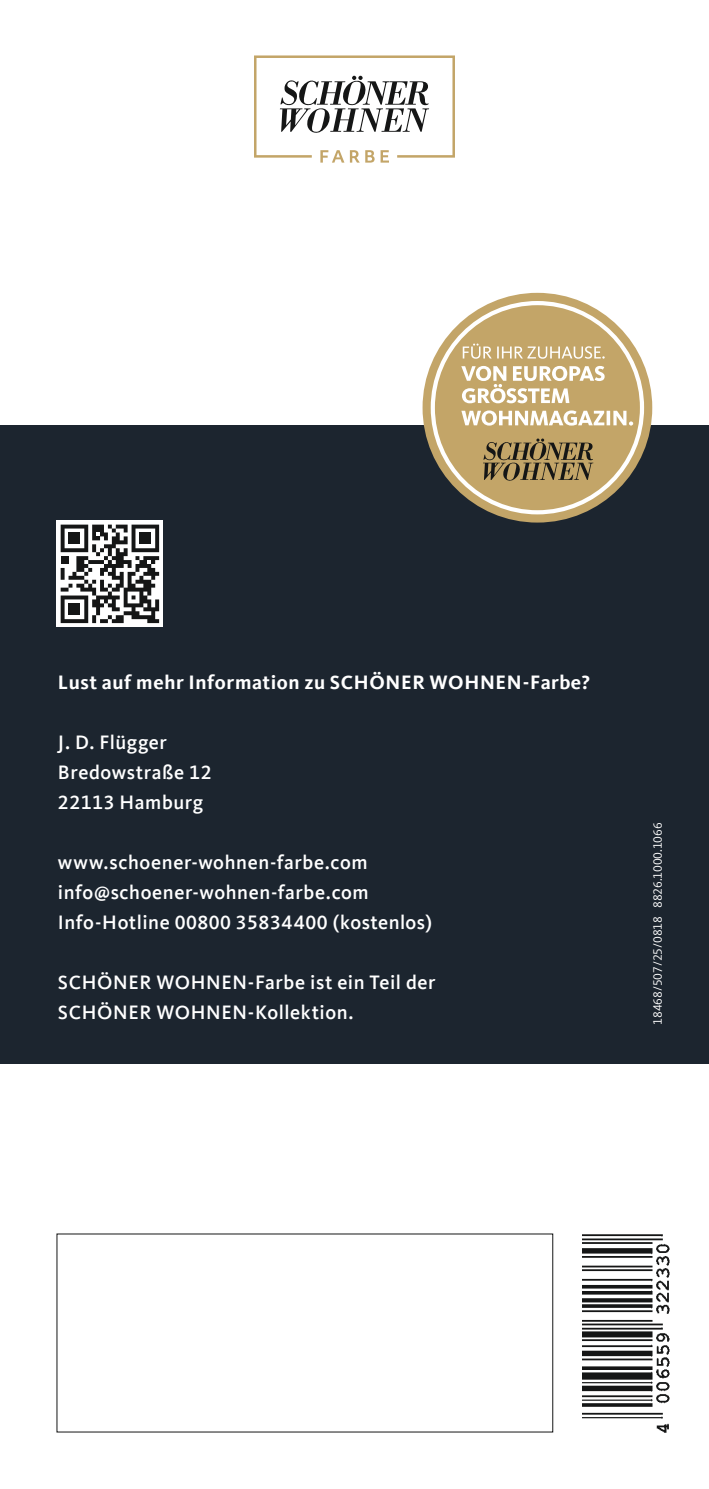
<style>
.page{position:relative;width:709px;height:1489px;background:#fff}
.page>*{position:absolute;margin:0;border:0;box-sizing:border-box;transform-origin:0 0}
.t1{font:500 20px/30px "Kievit Offc Pro";letter-spacing:.03em;color:#fff}
.t2{font:700 20px "Kievit Offc Pro";letter-spacing:.03em;color:#fff}
.t3{font:12.5px "Kievit Offc Pro";letter-spacing:-.01em;color:#fff}
</style>
<div class="page">
<div style="left:0;top:425px;width:709px;height:638px;background:#1c252f"></div>
<svg style="left:254px;top:55px;width:201px;height:108px"></svg>
<svg style="left:57px;top:520px;width:106px;height:107px;background:#f9f9f9"></svg>
<svg style="left:61px;top:524px;width:98px;height:99px;background:#868686"></svg>
<div style="left:422px;top:293px;width:230px;height:229px;background:#c3a568;border-radius:50%"></div>
<svg style="left:431px;top:301px;width:213px;height:213px"></svg>
<svg style="left:483px;top:438px;width:110px;height:43px"></svg>
<svg style="left:461px;top:343px;width:172px;height:82px"></svg>
<img style="left:582px;top:1234px;width:88px;height:199px">
<p class="t2" style="left:58px;top:670px;width:533px">Lust auf mehr Information zu SCHÖNER WOHNEN-Farbe?</p>
<p class="t1" style="left:58px;top:727px;width:155px">J. D. Flügger<br>Bredowstraße 12<br>22113 Hamburg</p>
<p class="t1" style="left:58px;top:847px;width:376px">www.schoener-wohnen-farbe.com info@schoener-wohnen-farbe.com<br>Info-Hotline 00800 35834400 (kostenlos)</p>
<p class="t1" style="left:58px;top:967px;width:379px">SCHÖNER WOHNEN-Farbe ist ein Teil der<br>SCHÖNER WOHNEN-Kollektion.</p>
<p class="t3" style="left:650px;top:1024px;width:204px;rotate:-90deg">18468/507/25/0818 8826.1000.1066</p>
</div>
